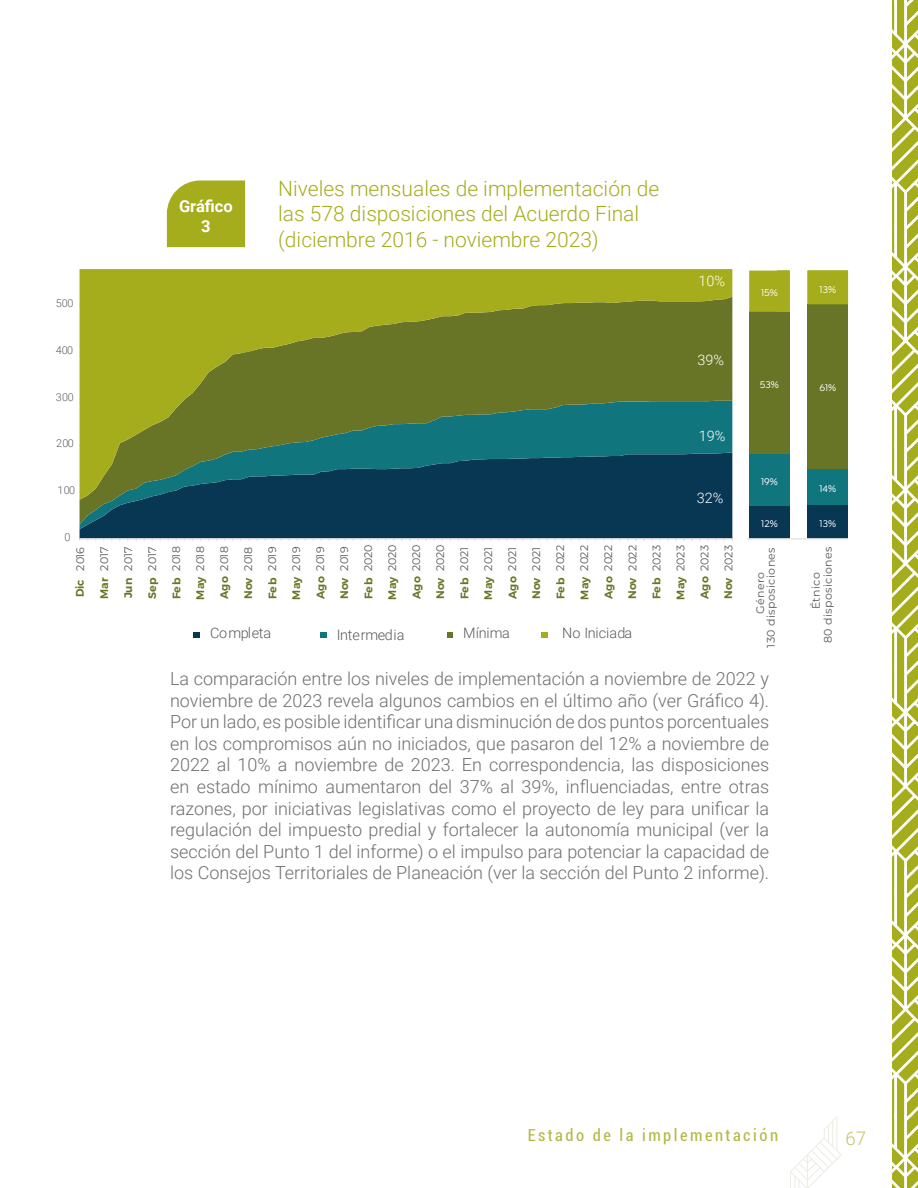
<style>
.page{position:relative;width:918px;height:1188px;background:#fff}
.page>*{position:absolute;margin:0;border:0;box-sizing:border-box;transform-origin:0 0}
.t1{font:300 21px/25.2px "Roboto";color:#a5ad1c}
.t2{font:300 18.6px "Roboto";color:#c3c366}
.t3{font:300 18px/21.6px "Roboto";color:#706f6f;text-align:justify}
.t4{font:condensed 16.5px "Roboto";letter-spacing:.15em;color:#b4b842}
.t5{font:700 16.5px/19.8px "Roboto";color:#fff;text-align:center}
.t6{font:300 14.4px "Roboto";color:#5a5a5a}
.t7{font:300 14.4px "Roboto";color:#fff}
.t8{font:300 14.4px "Roboto";letter-spacing:-.02em;color:#5a5a5a}
.t9{font:10.95px/24px "Montserrat";letter-spacing:.035em;color:#575756}
.t10{font:300 10.8px "Roboto";letter-spacing:-.025em;color:#5f5c5b}
.t11{font:500 10.35px "Isidora Sans";color:#fff}
.s1{font-weight:600;color:#697526}
</style>
<div class="page">
<svg style="left:892px;top:0;width:26px;height:1188px"></svg>
<svg style="left:790px;top:1116px;width:52px;height:72px"></svg>
<div style="left:808px;top:505px;width:40px;height:34px;background:#073753"></div>
<div style="left:749px;top:506px;width:41px;height:33px;background:#073753"></div>
<div style="left:808px;top:468px;width:40px;height:37px;background:#11757e"></div>
<div style="left:749px;top:454px;width:41px;height:52px;background:#11757e"></div>
<div style="left:808px;top:304px;width:40px;height:164px;background:#697526"></div>
<div style="left:749px;top:312px;width:41px;height:142px;background:#697526"></div>
<svg style="left:749px;top:271px;width:99px;height:41px"></svg>
<hr style="left:747px;top:538px;width:101px;height:1px;background:#e2e1e1">
<div style="left:80px;top:529px;width:652px;height:9px;background:#073753"></div>
<div style="left:80px;top:524px;width:652px;height:5px;background:#073753"></div>
<div style="left:80px;top:500px;width:652px;height:24px;background:#073753"></div>
<svg style="left:80px;top:269px;width:652px;height:231px;background:#617f37"></svg>
<hr style="left:80px;top:538px;width:652px;height:1px;background:#e2e1e1">
<div style="left:193px;top:632px;width:7px;height:6px;background:#073753"></div>
<div style="left:320px;top:632px;width:7px;height:6px;background:#11757e"></div>
<svg style="left:447px;top:632px;width:6px;height:6px"></svg>
<div style="left:541px;top:632px;width:7px;height:6px;background:#a5ad1c"></div>
<div style="left:167px;top:180px;width:78px;height:67px;background:#a5ad1c"></div>
<p class="t10" style="left:56px;top:296px;width:19px">500</p>
<p class="t10" style="left:56px;top:343px;width:19px">400</p>
<p class="t10" style="left:56px;top:389px;width:19px">300</p>
<p class="t10" style="left:56px;top:436px;width:19px">200</p>
<p class="t10" style="left:58px;top:483px;width:19px">100</p>
<p class="t10" style="left:65px;top:530px;width:7px">0</p>
<p class="t5" style="left:179px;top:195px;width:55px">Gráfico<br>3</p>
<p class="t1" style="left:278px;top:175px;width:382px">Niveles mensuales de implementación de las 578 disposiciones del Acuerdo Final (diciembre 2016 - noviembre 2023)</p>
<p class="t7" style="left:699px;top:270px;width:28px">10%</p>
<p class="t7" style="left:698px;top:350px;width:28px">39%</p>
<p class="t7" style="left:699px;top:425px;width:28px">19%</p>
<p class="t7" style="left:697px;top:488px;width:28px">32%</p>
<p class="t9" style="left:68px;top:600px;width:57px;rotate:-90deg"><span class="s1">Dic</span> 2016<br><span class="s1">Mar</span> 2017<br><span class="s1">Jun</span> 2017<br><span class="s1">Sep</span> 2017<br><span class="s1">Feb</span> 2018<br><span class="s1">May</span> 2018<br><span class="s1">Ago</span> 2018<br><span class="s1">Nov</span> 2018<br><span class="s1">Feb</span> 2019<br><span class="s1">May</span> 2019<br><span class="s1">Ago</span> 2019<br><span class="s1">Nov</span> 2019<br><span class="s1">Feb</span> 2020<br><span class="s1">May</span> 2020<br><span class="s1">Ago</span> 2020<br><span class="s1">Nov</span> 2020<br><span class="s1">Feb</span> 2021<br><span class="s1">May</span> 2021<br><span class="s1">Ago</span> 2021<br><span class="s1">Nov</span> 2021<br><span class="s1">Feb</span> 2022<br><span class="s1">May</span> 2022<br><span class="s1">Ago</span> 2022<br><span class="s1">Nov</span> 2022<br><span class="s1">Feb</span> 2023<br><span class="s1">May</span> 2023<br><span class="s1">Ago</span> 2023<br><span class="s1">Nov</span> 2023</p>
<p class="t8" style="left:210px;top:622px;width:63px">Completa</p>
<p class="t6" style="left:337px;top:624px;width:69px">Intermedia</p>
<p class="t6" style="left:463px;top:622px;width:48px">Mínima</p>
<p class="t6" style="left:562px;top:623px;width:72px">No Iniciada</p>
<p class="t11" style="left:761px;top:287px;width:18px">15%</p>
<p class="t11" style="left:820px;top:283px;width:18px">13%</p>
<p class="t11" style="left:760px;top:379px;width:21px">53%</p>
<p class="t11" style="left:819px;top:382px;width:18px">61%</p>
<p class="t11" style="left:761px;top:476px;width:18px">19%</p>
<p class="t11" style="left:819px;top:482px;width:18px">14%</p>
<p class="t11" style="left:761px;top:518px;width:18px">12%</p>
<p class="t11" style="left:820px;top:518px;width:18px">13%</p>
<p class="t9" style="left:755px;top:648px;width:102px;line-height:10.5px;text-indent:33px;rotate:-90deg">Género<br>130 disposiciones</p>
<p class="t9" style="left:809px;top:643px;width:98px;line-height:12.1px;text-indent:34px;rotate:-90deg">Étnico<br>80 disposiciones</p>
<p class="t3" style="left:170px;top:667px;width:601px">La comparación entre los niveles de implementación a noviembre de 2022 y noviembre de 2023 revela algunos cambios en el último año (ver Gráfico 4).<br>Por un lado, es posible identificar una disminución de dos puntos porcentuales en los compromisos aún no iniciados, que pasaron del 12% a noviembre de 2022 al 10% a noviembre de 2023. En correspondencia, las disposiciones en estado mínimo aumentaron del 37% al 39%, influenciadas, entre otras razones, por iniciativas legislativas como el proyecto de ley para unificar la regulación del impuesto predial y fortalecer la autonomía municipal (ver la sección del Punto 1 del informe) o el impulso para potenciar la capacidad de los Consejos Territoriales de Planeación (ver la sección del Punto 2 informe).</p>
<p class="t4" style="left:528px;top:1124px;width:252px">Estado de la implementación</p>
<p class="t2" style="left:845px;top:1125px;width:22px">67</p>
</div>
